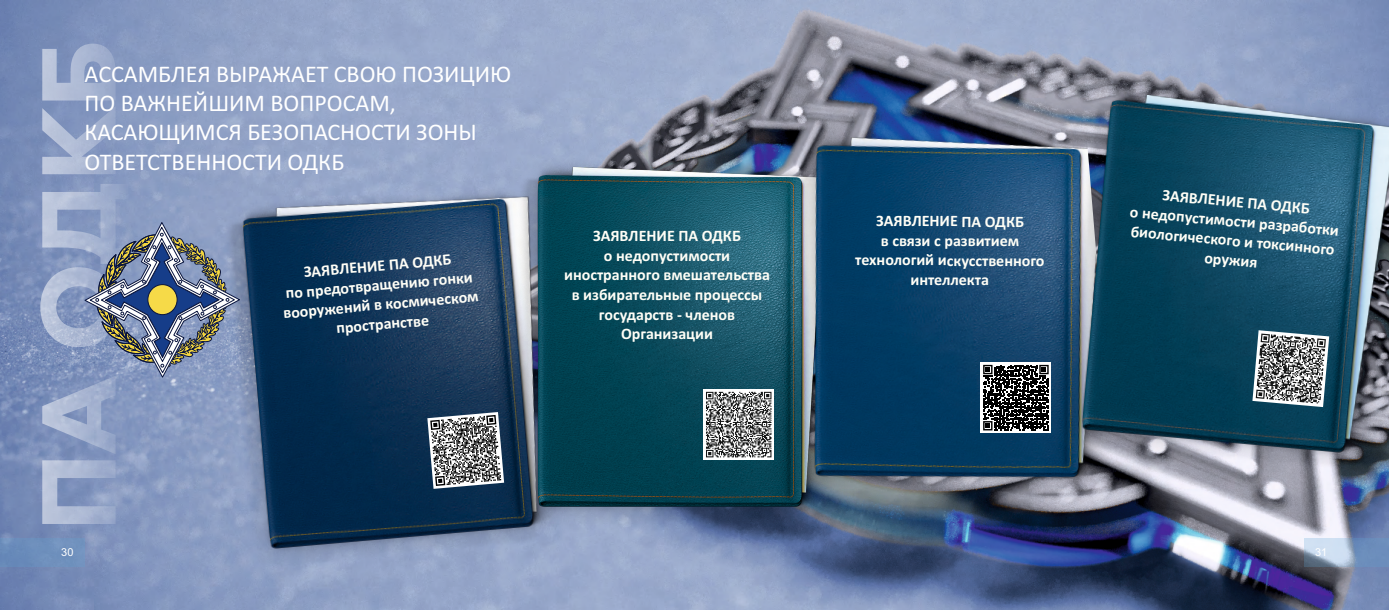
<style>
.page{position:relative;width:1389px;height:610px;background:#fff}
.page>*{position:absolute;margin:0;border:0;box-sizing:border-box;transform-origin:0 0}
.t1{font:24px/29.3px "Calibri";color:#fff}
.t2{font:700 16px/19.5px "Calibri";color:#fffef6;text-align:center}
.t3{font:11px "Arial";color:#fff}
</style>
<div class="page">
<img style="left:0;top:0;width:1389px;height:609px">
<svg style="left:40px;top:44px;width:91px;height:480px;background:#95a5c7"></svg>
<div style="left:0;top:538px;width:85px;height:28px;background:#6d8fbc"></div>
<img style="left:165px;top:156px;width:441px;height:441px">
<img style="left:463px;top:141px;width:407px;height:407px">
<div style="left:703px;top:389px;width:71px;height:71px;background:#fff"></div>
<svg style="left:706px;top:391px;width:64px;height:66px"></svg>
<img style="left:770px;top:84px;width:348px;height:462px">
<div style="left:1304px;top:538px;width:85px;height:28px;background:#5ea6d5;opacity:.25"></div>
<svg style="left:83px;top:220px;width:158px;height:158px;background:#7d8aa4"></svg>
<div style="left:147px;top:284px;width:31px;height:31px;background:#f6da48;border:1px solid #09143d;border-radius:50%"></div>
<img style="left:1004px;top:60px;width:385px;height:440px">
<svg style="left:1252px;top:330px;width:77px;height:77px"></svg>
<svg style="left:427px;top:412px;width:77px;height:76px"></svg>
<div style="left:980px;top:362px;width:71px;height:71px;background:#fff"></div>
<svg style="left:983px;top:365px;width:66px;height:65px"></svg>
<h1 class="t1" style="left:84px;top:61px;width:428px">АССАМБЛЕЯ ВЫРАЖАЕТ СВОЮ ПОЗИЦИЮ<br>ПО ВАЖНЕЙШИМ ВОПРОСАМ,<br>КАСАЮЩИМСЯ БЕЗОПАСНОСТИ ЗОНЫ<br>ОТВЕТСТВЕННОСТИ ОДКБ</h1>
<p class="t2" style="left:279px;top:265px;width:197px;rotate:-5deg">ЗАЯВЛЕНИЕ ПА ОДКБ<br>по предотвращению гонки вооружений в космическом пространстве</p>
<p class="t2" style="left:564px;top:227px;width:207px">ЗАЯВЛЕНИЕ ПА ОДКБ<br>о недопустимости иностранного вмешательства в избирательные процессы государств - членов<br>Организации</p>
<p class="t2" style="left:855px;top:212px;width:191px">ЗАЯВЛЕНИЕ ПА ОДКБ<br>в связи с развитием технологий искусственного интеллекта</p>
<p class="t2" style="left:1132px;top:184px;width:211px;rotate:5deg">ЗАЯВЛЕНИЕ ПА ОДКБ<br>о недопустимости разработки биологического и токсинного оружия</p>
<p class="t3" style="left:61px;top:548px;width:14px">30</p>
<p class="t3" style="left:1315px;top:548px;width:14px">31</p>
</div>
